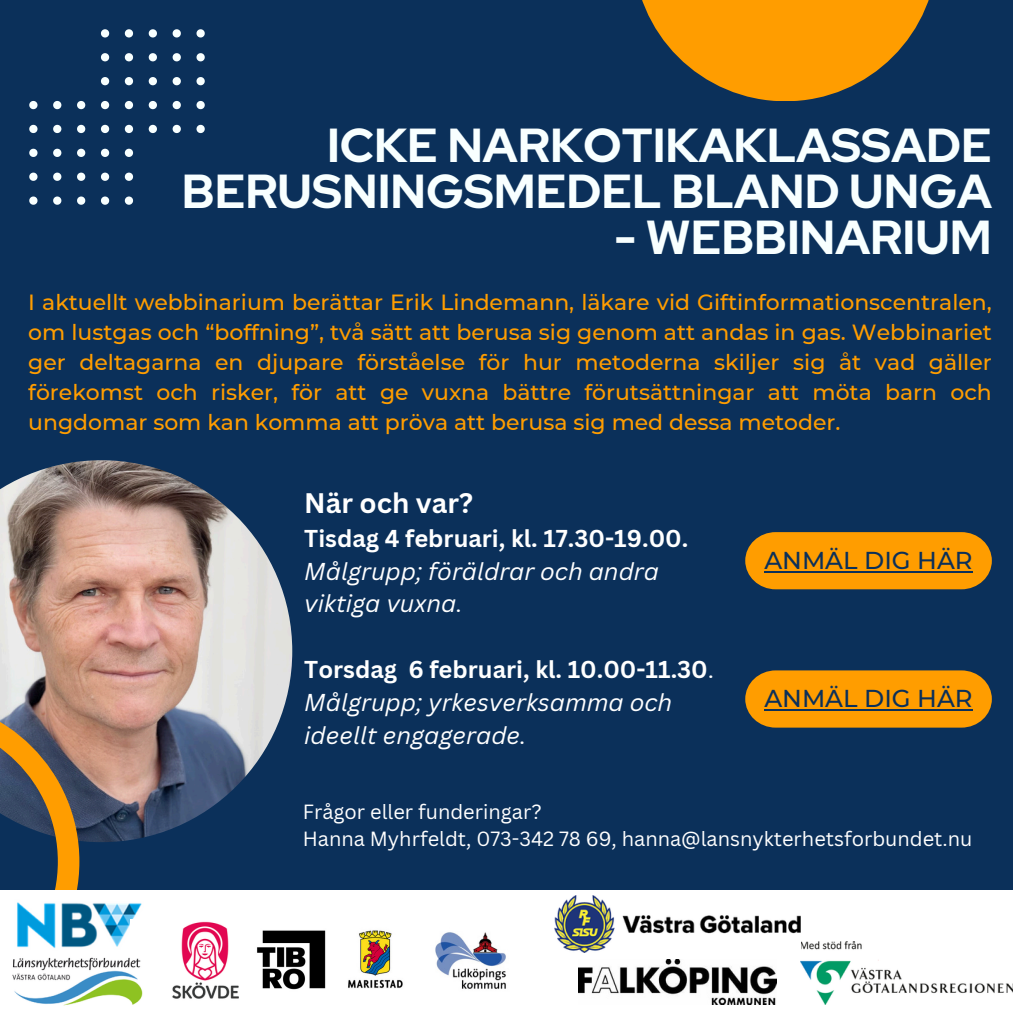
<style>
.page{position:relative;width:1013px;height:1013px;background:#fff}
.page>*{position:absolute;margin:0;border:0;box-sizing:border-box;transform-origin:0 0}
.t1{font:700 47.5px/46px "Red Hat Display";color:#f8ffff;text-align:right}
.t2{font:700 27.5px "Canva Sans";color:#fff}
.t3{font:500 24.38px "Montserrat";color:#0b305a}
.t4{font:italic 23.75px/32.8px "Canva Sans";color:#fff}
.t5{font:500 21.88px/30.1px "Montserrat";color:#ff9d00;text-align:justify}
.t6{font:20px "Canva Sans";color:#fff}
.s1{font-weight:700;font-style:normal}
.s2{font-style:normal}
</style>
<div class="page">
<div style="left:0;top:0;width:1012px;height:1012px;background:#0b305a"></div>
<img style="left:0;top:460px;width:292px;height:382px">
<svg style="left:642px;top:0;width:287px;height:101px;fill:#ff9d00"></svg>
<svg style="left:0;top:699px;width:79px;height:191px"></svg>
<svg style="left:196px;top:29px;width:9px;height:8px"></svg>
<svg style="left:173px;top:29px;width:8px;height:8px"></svg>
<svg style="left:149px;top:29px;width:8px;height:8px"></svg>
<svg style="left:125px;top:29px;width:8px;height:8px"></svg>
<svg style="left:101px;top:29px;width:8px;height:8px"></svg>
<svg style="left:196px;top:53px;width:9px;height:8px"></svg>
<svg style="left:173px;top:53px;width:8px;height:8px"></svg>
<svg style="left:149px;top:53px;width:8px;height:8px"></svg>
<svg style="left:125px;top:53px;width:8px;height:8px"></svg>
<svg style="left:101px;top:53px;width:8px;height:8px"></svg>
<svg style="left:196px;top:77px;width:9px;height:8px"></svg>
<svg style="left:173px;top:77px;width:8px;height:8px"></svg>
<svg style="left:149px;top:77px;width:8px;height:8px"></svg>
<svg style="left:125px;top:77px;width:8px;height:8px"></svg>
<svg style="left:101px;top:77px;width:8px;height:8px"></svg>
<svg style="left:196px;top:101px;width:9px;height:8px"></svg>
<svg style="left:173px;top:101px;width:8px;height:8px"></svg>
<svg style="left:149px;top:101px;width:8px;height:8px"></svg>
<svg style="left:125px;top:101px;width:8px;height:8px"></svg>
<svg style="left:101px;top:101px;width:8px;height:8px"></svg>
<svg style="left:77px;top:101px;width:8px;height:8px"></svg>
<svg style="left:53px;top:101px;width:8px;height:8px"></svg>
<svg style="left:29px;top:101px;width:8px;height:8px"></svg>
<svg style="left:196px;top:125px;width:9px;height:8px"></svg>
<svg style="left:173px;top:125px;width:8px;height:8px"></svg>
<svg style="left:149px;top:125px;width:8px;height:8px"></svg>
<svg style="left:125px;top:125px;width:8px;height:8px"></svg>
<svg style="left:101px;top:125px;width:8px;height:8px"></svg>
<svg style="left:77px;top:125px;width:8px;height:8px"></svg>
<svg style="left:53px;top:125px;width:8px;height:8px"></svg>
<svg style="left:29px;top:125px;width:8px;height:8px"></svg>
<svg style="left:125px;top:149px;width:8px;height:8px"></svg>
<svg style="left:101px;top:149px;width:8px;height:8px"></svg>
<svg style="left:77px;top:149px;width:8px;height:8px"></svg>
<svg style="left:53px;top:149px;width:8px;height:8px"></svg>
<svg style="left:29px;top:149px;width:8px;height:8px"></svg>
<svg style="left:125px;top:173px;width:8px;height:8px"></svg>
<svg style="left:101px;top:173px;width:8px;height:8px"></svg>
<svg style="left:77px;top:173px;width:8px;height:8px"></svg>
<svg style="left:53px;top:173px;width:8px;height:8px"></svg>
<svg style="left:29px;top:173px;width:8px;height:8px"></svg>
<svg style="left:125px;top:196px;width:8px;height:9px"></svg>
<svg style="left:101px;top:196px;width:8px;height:9px"></svg>
<svg style="left:77px;top:196px;width:8px;height:9px"></svg>
<svg style="left:53px;top:196px;width:8px;height:9px"></svg>
<svg style="left:29px;top:196px;width:8px;height:9px"></svg>
<svg style="left:745px;top:670px;width:246px;height:57px;background:#ec9406"></svg>
<hr style="left:764px;top:709px;width:208px;height:1px;background:#0b305a">
<svg style="left:745px;top:532px;width:246px;height:57px;background:#ed9506"></svg>
<hr style="left:764px;top:570px;width:208px;height:2px;background:#0b305a">
<div style="left:0;top:890px;width:1012px;height:122px;background:#fff"></div>
<img style="left:800px;top:941px;width:212px;height:63px">
<img style="left:17px;top:902px;width:125px;height:47px">
<img style="left:131px;top:919px;width:108px;height:80px">
<img style="left:578px;top:959px;width:198px;height:45px">
<img style="left:435px;top:932px;width:71px;height:57px">
<img style="left:554px;top:895px;width:246px;height:57px">
<img style="left:348px;top:930px;width:55px;height:59px">
<img style="left:12px;top:952px;width:152px;height:54px">
<img style="left:257px;top:930px;width:69px;height:60px">
<p class="t1" style="left:182px;top:122px;width:811px">ICKE NARKOTIKAKLASSADE<br>BERUSNINGSMEDEL BLAND UNGA</p>
<p class="t1" style="left:614px;top:214px;width:379px">- WEBBINARIUM</p>
<h4 class="t5" style="left:28px;top:286px;width:965px">I aktuellt webbinarium berättar Erik Lindemann, läkare vid Giftinformationscentralen, om lustgas och “boffning”, två sätt att berusa sig genom att andas in gas. Webbinariet ger deltagarna en djupare förståelse för hur metoderna skiljer sig åt vad gäller förekomst och risker, för att ge vuxna bättre förutsättningar att möta barn och ungdomar som kan komma att pröva att berusa sig med dessa metoder.</h4>
<h4 class="t2" style="left:304px;top:483px;width:170px">När och var?</h4>
<h4 class="t4" style="left:304px;top:521px;width:385px"><span class="s1">Tisdag 4 februari, kl. 17.30-19.00.<br></span>Målgrupp; föräldrar och andra viktiga vuxna.</h4>
<h2 class="t4" style="left:304px;top:652px;width:411px"><span class="s1">Torsdag 6 februari, kl. 10.00-11.30</span><span class="s2">.<br></span>Målgrupp; yrkesverksamma och ideellt engagerade.</h2>
<h3 class="t3" style="left:764px;top:545px;width:210px">ANMÄL DIG HÄR</h3>
<h1 class="t3" style="left:764px;top:683px;width:210px">ANMÄL DIG HÄR</h1>
<h2 class="t6" style="left:303px;top:797px;width:240px">Frågor eller funderingar?</h2>
<p class="t6" style="left:303px;top:824px;width:671px">Hanna Myhrfeldt, 073-342 78 69, hanna@lansnykterhetsforbundet.nu</p>
</div>
